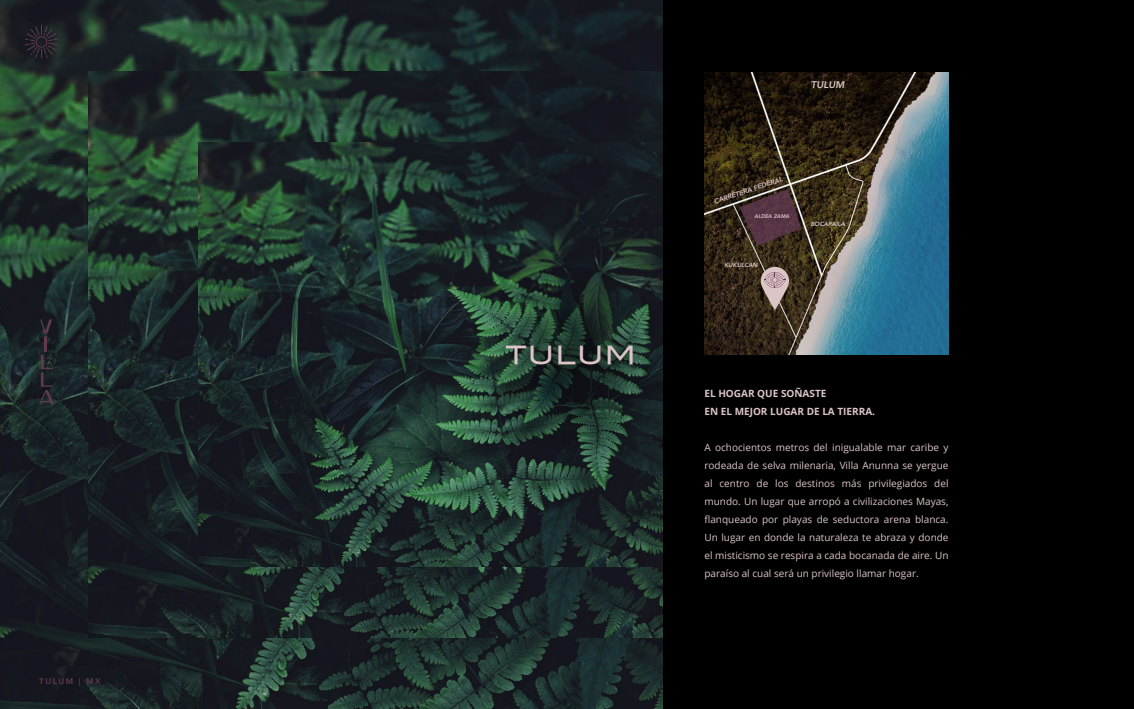
<style>
.page{position:relative;width:1134px;height:709px;background:#fff}
.page>*{position:absolute;margin:0;border:0;box-sizing:border-box;transform-origin:0 0}
.t1{font:25px "Blair Md ITCTT Medium";letter-spacing:.05em;color:#dcc5c7}
.t2{font:10px/18px "Open Sans";color:#dcc5c6;text-align:justify}
.t3{font:700 10px/18px "Open Sans";color:#dcc5c6}
.t4{font:italic 800 9.7px "Avenir";color:#dcc5c7}
.t5{font:800 8px "Avenir";letter-spacing:.2em;color:#613a52}
.t6{font:italic 800 6.8px "Avenir";color:#dcc5c7}
.t7{font:italic 800 6px "Avenir";color:#dcc5c7}
.t8{font:italic 800 5.3px "Avenir";color:#dcc5c7}
</style>
<div class="page">
<img style="left:0;top:0;width:663px;height:709px">
<img style="left:89px;top:72px;width:574px;height:565px">
<img style="left:198px;top:142px;width:465px;height:424px">
<div style="left:663px;top:0;width:471px;height:709px;background:#000"></div>
<svg style="left:473px;top:260px;width:190px;height:190px;background:#1f372d"></svg>
<img style="left:704px;top:72px;width:244px;height:282px">
<svg style="left:739px;top:189px;width:62px;height:57px;background:#4e363a"></svg>
<svg style="left:761px;top:267px;width:28px;height:43px"></svg>
<svg style="left:40px;top:319px;width:12px;height:15px"></svg>
<hr style="left:44px;top:337px;width:3px;height:14px;background:#613a52">
<svg style="left:39px;top:355px;width:15px;height:49px"></svg>
<svg style="left:24px;top:24px;width:35px;height:35px"></svg>
<p class="t5" style="left:39px;top:674px;width:63px">TULUM | MX</p>
<h1 class="t1" style="left:505px;top:335px;width:132px">TULUM</h1>
<p class="t4" style="left:811px;top:78px;width:35px">TULUM</p>
<p class="t6" style="left:713px;top:198px;width:73px;rotate:-19deg">CARRETERA FEDERAL</p>
<p class="t8" style="left:754px;top:212px;width:36px">ALDEA ZAMA</p>
<p class="t7" style="left:724px;top:261px;width:35px">KUKULCAN</p>
<p class="t7" style="left:811px;top:220px;width:36px">BOCAPAILA</p>
<p class="t3" style="left:704px;top:384px;width:172px">EL HOGAR QUE SOÑASTE<br>EN EL MEJOR LUGAR DE LA TIERRA.</p>
<p class="t2" style="left:704px;top:438px;width:246px">A ochocientos metros del inigualable mar caribe y rodeada de selva milenaria, Villa Anunna se yergue al centro de los destinos más privilegiados del mundo. Un lugar que arropó a civilizaciones Mayas, flanqueado por playas de seductora arena blanca.<br>Un lugar en donde la naturaleza te abraza y donde el misticismo se respira a cada bocanada de aire. Un paraíso al cual será un privilegio llamar hogar.</p>
</div>
